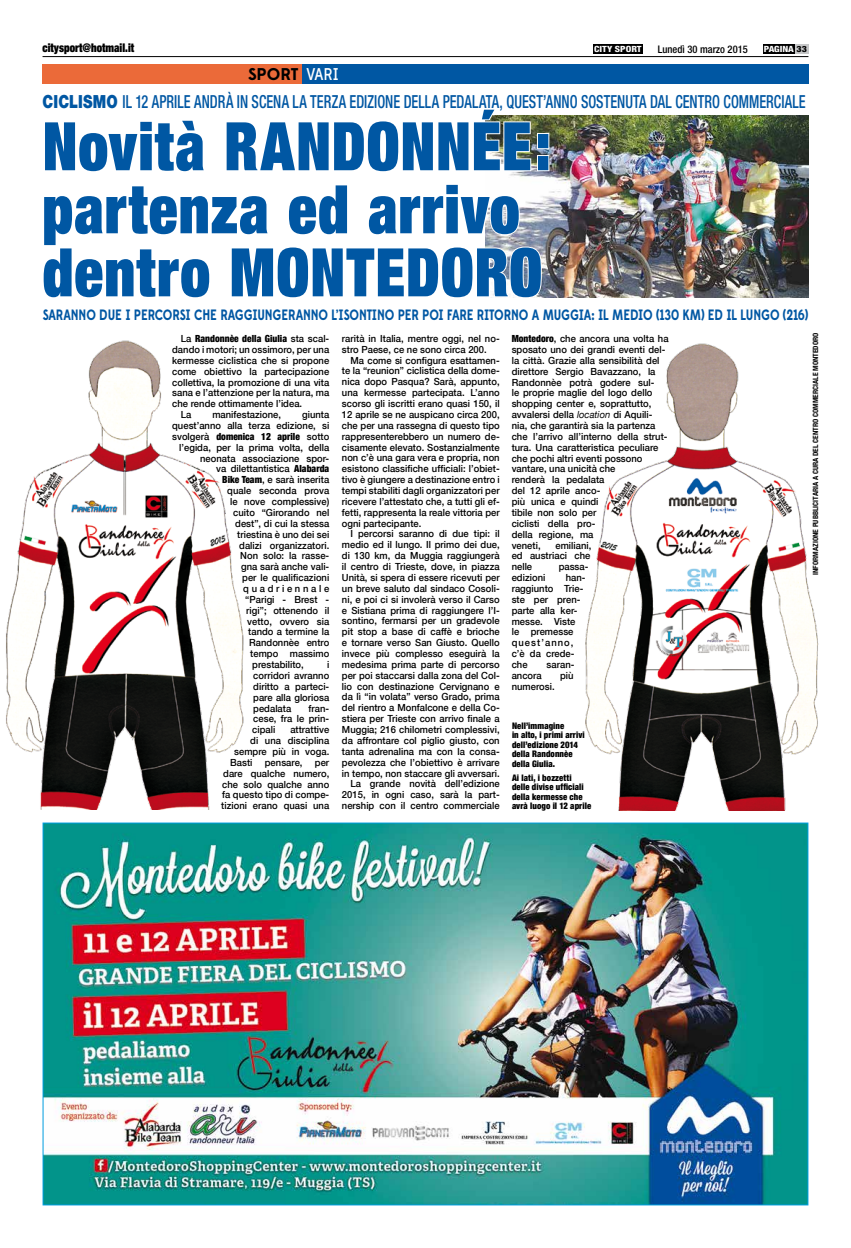
<style>
.page{position:relative;width:851px;height:1248px;background:#fff}
.page>*{position:absolute;margin:0;border:0;box-sizing:border-box;transform-origin:0 0}
.t1{font:900 expanded 67px/63px "Helvetica Neue";letter-spacing:.02em;color:#0057a3;scale:.88 1}
.t2{font:500 condensed 18px "Helvetica Neue";letter-spacing:.005em;color:#0057a3;scale:.79 1}
.t3{font:700 17px "Edmondsans";color:#000}
.t4{font:500 17px "Edmondsans";color:#fff;scale:.9 1}
.t5{font:700 15px "Edmondsans";letter-spacing:-.01em;color:#0057a3;scale:.8 1}
.t6{font:900 expanded 12px "Helvetica Neue";color:#000;scale:.9 1}
.t7{font:500 condensed 10.5px "Helvetica Neue";color:#000}
.t8{font:500 9.8px/10.9px "Helvetica Neue";letter-spacing:.005em;color:#000;text-align:justify;scale:.96 1}
.t9{font:900 condensed 9.8px "Helvetica Neue";letter-spacing:.005em;color:#000;scale:.96 1}
.t10{font:500 9.8px "Helvetica Neue";letter-spacing:.285em;color:#000;scale:.96 1}
.t11{font:900 condensed 9px/9.5px "Helvetica Neue";letter-spacing:.01em;color:#000;scale:.96 1}
.t12{font:800 condensed 8.6px "Helvetica Neue";color:#fff;scale:1.16 1}
.t13{font:700 condensed 7.2px "Helvetica Neue";color:#000;scale:1.04 1}
.s1{color:#000}
.s2{font-family:"Helvetica 95";font-weight:900;font-stretch:normal}
.s3{font-weight:500;font-stretch:normal}
.s4{font-weight:900;font-stretch:condensed}
.s5{font-weight:400;font-style:italic}
</style>
<div class="page">
<img style="left:45px;top:824px;width:761px;height:379px">
<img style="left:510px;top:115px;width:298px;height:182px">
<div style="left:301px;top:64px;width:507px;height:20px;background:#0057a3"></div>
<div style="left:43px;top:64px;width:259px;height:20px;background:#eb6a39"></div>
<img style="left:485px;top:115px;width:65px;height:58px">
<svg style="left:485px;top:183px;width:57px;height:115px"></svg>
<hr style="left:43px;top:56px;width:765px;height:1px;background:#000">
<div style="left:593px;top:44px;width:50px;height:10px;background:#000"></div>
<div style="left:763px;top:44px;width:31px;height:10px;background:#000"></div>
<div style="left:794px;top:44px;width:14px;height:10px;background:#c6c7c8"></div>
<img style="left:6px;top:340px;width:238px;height:469px">
<img style="left:585px;top:343px;width:234px;height:467px">
<p class="t6" style="left:43px;top:40px;width:103px">citysport@hotmail.it</p>
<p class="t12" style="left:594px;top:43px;width:42px">CITY SPORT</p>
<p class="t7" style="left:657px;top:43px;width:91px">Lunedì 30 marzo 2015</p>
<p class="t12" style="left:763px;top:43px;width:39px">PAGINA <span class="s1">33</span></p>
<h3 class="t3" style="left:248px;top:63px;width:52px">SPORT</h3>
<h3 class="t4" style="left:306px;top:64px;width:37px">VARI</h3>
<h1 class="t1" style="left:43px;top:113px;width:579px">Novità RANDONNÉE: partenza ed arrivo dentro MONTEDORO</h1>
<h2 class="t2" style="left:43px;top:91px;width:967px"><span class="s2">CICLISMO</span> IL 12 APRILE ANDRÀ IN SCENA LA TERZA EDIZIONE DELLA PEDALATA, QUEST’ANNO SOSTENUTA DAL CENTRO COMMERCIALE</h2>
<h3 class="t5" style="left:43px;top:305px;width:958px">SARANNO DUE I PERCORSI CHE RAGGIUNGERANNO L’ISONTINO PER POI FARE RITORNO A MUGGIA: IL MEDIO (130 KM) ED IL LUNGO (216)</h3>
<p class="t9" style="left:181px;top:332px;width:156px"><span class="s3">La</span> Randonnèe della Giulia <span class="s3">sta scal-</span></p>
<p class="t8" style="left:172px;top:344px;width:165px">dando i motori; un ossimoro, per una</p>
<p class="t8" style="left:172px;top:355px;width:165px">kermesse ciclistica che si propone</p>
<p class="t8" style="left:172px;top:365px;width:165px">come obiettivo la partecipazione</p>
<p class="t8" style="left:172px;top:376px;width:165px">collettiva, la promozione di una vita</p>
<p class="t8" style="left:172px;top:387px;width:165px">sana e l’attenzione per la natura, ma</p>
<p class="t8" style="left:172px;top:398px;width:137px">che rende ottimamente l’idea.</p>
<p class="t8" style="left:181px;top:409px;width:13px">La</p>
<p class="t8" style="left:212px;top:409px;width:73px">manifestazione,</p>
<p class="t8" style="left:302px;top:409px;width:30px">giunta</p>
<p class="t8" style="left:172px;top:420px;width:165px">quest’anno alla terza edizione, si</p>
<p class="t9" style="left:172px;top:430px;width:165px"><span class="s3">svolgerà</span> domenica 12 aprile <span class="s3">sotto</span></p>
<p class="t8" style="left:179px;top:441px;width:158px">l’egida, per la prima volta, della</p>
<p class="t8" style="left:200px;top:452px;width:136px">neonata associazione spor-</p>
<p class="t8" style="left:216px;top:463px;width:119px">va dilettantistica <span class="s4">Alabarda</span></p>
<p class="t8" style="left:222px;top:474px;width:113px"><span class="s4">Bike Team</span>, e sarà inserita</p>
<p class="t8" style="left:227px;top:485px;width:108px">quale seconda prova</p>
<p class="t8" style="left:230px;top:496px;width:105px">le nove complessive)</p>
<p class="t8" style="left:172px;top:507px;width:165px">d e l c i r- cuito “Girorando nel</p>
<p class="t8" style="left:193px;top:517px;width:143px">N o r - dest”, di cui la stessa</p>
<p class="t8" style="left:237px;top:528px;width:97px">triestina è uno dei sei</p>
<p class="t8" style="left:239px;top:539px;width:95px">dalizi organizzatori.</p>
<p class="t8" style="left:240px;top:550px;width:94px">Non solo: la rasse-</p>
<p class="t8" style="left:241px;top:561px;width:93px">gna sarà anche vali-</p>
<p class="t8" style="left:215px;top:572px;width:120px">d a per le qualificazioni</p>
<p class="t10" style="left:215px;top:582px;width:120px">alla quadriennale</p>
<p class="t8" style="left:245px;top:593px;width:89px">“Parigi - Brest -</p>
<p class="t8" style="left:215px;top:604px;width:120px">P a - rigi”; ottenendo il</p>
<p class="t8" style="left:216px;top:615px;width:119px">bre - vetto, ovvero sia</p>
<p class="t8" style="left:217px;top:626px;width:118px">p o r- tando a termine la</p>
<p class="t8" style="left:249px;top:637px;width:85px">Randonnèe entro</p>
<p class="t8" style="left:250px;top:648px;width:84px">tempo massimo</p>
<p class="t8" style="left:252px;top:659px;width:55px">prestabilito,</p>
<p class="t8" style="left:253px;top:659px;width:81px;text-indent:74px">i corridori avranno diritto a parteci&shy;pare alla gloriosa pedalata</p>
<p class="t8" style="left:252px;top:702px;width:82px;text-indent:56px">fran&shy;cese, fra le prin&shy;cipali</p>
<p class="t8" style="left:290px;top:724px;width:42px">attrattive</p>
<p class="t8" style="left:250px;top:735px;width:84px">di una disciplina</p>
<p class="t8" style="left:234px;top:746px;width:100px">sempre più in voga.</p>
<p class="t8" style="left:230px;top:756px;width:25px">Basti</p>
<p class="t8" style="left:265px;top:756px;width:41px">pensare,</p>
<p class="t8" style="left:221px;top:756px;width:114px;text-indent:94px">per dare qualche numero, che solo qualche anno fa questo tipo di compe&shy;tizioni erano quasi una</p>
<p class="t8" style="left:342px;top:333px;width:166px">rarità in Italia, mentre oggi, nel no&shy;stro Paese, ce ne sono circa 200.</p>
<p class="t8" style="left:342px;top:354px;width:166px;text-indent:9px">Ma come si configura esattamen&shy;te la “reunion” ciclistica della dome&shy;nica dopo Pasqua? Sarà, appunto, una kermesse partecipata. L’anno scorso gli iscritti erano quasi 150, il 12 aprile se ne auspicano circa 200, che per una rassegna di questo tipo rappresenterebbero un numero de&shy;cisamente elevato. Sostanzialmente non c’è una gara vera e propria, non esistono classifiche ufficiali: l’obiet&shy;tivo è giungere a destinazione entro i tempi stabiliti dagli organizzatori per ricevere l’attestato che, a tutti gli ef&shy;fetti, rappresenta la reale vittoria per ogni partecipante.</p>
<p class="t8" style="left:342px;top:528px;width:166px;text-align:right">I percorsi saranno di due tipi: il medio ed il lungo. Il primo dei due, di 130 km, da Muggia raggiungerà il centro di Trieste, dove, in piazza Unità, si spera di essere ricevuti per un breve saluto dal sindaco Cosoli&shy;ni, e poi ci si involerà verso il Carso e Sistiana prima di raggiungere l’I&shy;sontino, fermarsi per un gradevole pit stop a base di caffè e brioche e tornare verso San Giusto. Quello invece più complesso eseguirà la medesima prima parte di percorso per poi staccarsi dalla zona del Col&shy;lio con destinazione Cervignano e da lì “in volata” verso Grado, prima del rientro a Monfalcone e della Co&shy;stiera per Trieste con arrivo finale a Muggia; 216 chilometri complessivi, da affrontare col piglio giusto, con tanta adrenalina ma con la consa&shy;pevolezza che l’obiettivo è arrivare in tempo, non staccare gli avversari.<br>La grande novità dell’edizione 2015, in ogni caso, sarà la part&shy;nership con il centro commerciale</p>
<p class="t8" style="left:511px;top:333px;width:165px;text-align:left"><span class="s4">Montedoro</span>, che ancora una volta ha sposato uno dei grandi eventi del&shy;la città. Grazie alla sensibilità del direttore Sergio Bavazzano, la<br>Randonnèe potrà godere sul-<br>le proprie maglie del logo dello shopping center e, soprattutto, avvalersi della <span class="s5">location</span> di Aquili&shy;nia, che garantirà sia la partenza che l’arrivo all’interno della strut&shy;tura. Una caratteristica peculiare che pochi altri eventi possono vantare, una unicità che<br>renderà la pedalata<br>del 12 aprile anco-<br>più unica e quindi<br>tibile non solo per<br>ciclisti della pro-<br>della regione, ma anche p e r veneti,</p>
<p class="t8" style="left:511px;top:539px;width:85px;text-indent:44px">emiliani, ed austriaci che nelle</p>
<p class="t8" style="left:558px;top:561px;width:33px">passa-</p>
<p class="t8" style="left:511px;top:572px;width:78px;text-align:left;text-indent:54px">han&shy;raggiunto Trie&shy;ste per pren&shy;parte alla ker&shy;messe. Viste<br>le premesse quest’anno, c’è da crede&shy;che</p>
<p class="t8" style="left:511px;top:572px;width:37px">edizioni</p>
<p class="t8" style="left:546px;top:659px;width:31px">saran-</p>
<p class="t8" style="left:511px;top:669px;width:33px">ancora</p>
<p class="t8" style="left:560px;top:669px;width:16px">più</p>
<p class="t8" style="left:511px;top:680px;width:46px">numerosi.</p>
<p class="t11" style="left:512px;top:720px;width:77px">Nell’immagine<br>in alto, i primi arrivi dell’edizione 2014 della Randonnèe della Giulia.</p>
<p class="t11" style="left:512px;top:772px;width:84px">Ai lati, i bozzetti delle divise ufficiali della kermesse che avrà luogo il 12 aprile</p>
<p class="t13" style="left:811px;top:574px;width:234px;rotate:-90deg">INFORMAZIONE PUBBLICITARIA A CURA DEL CENTRO COMMERCIALE MONTEDORO</p>
</div>
